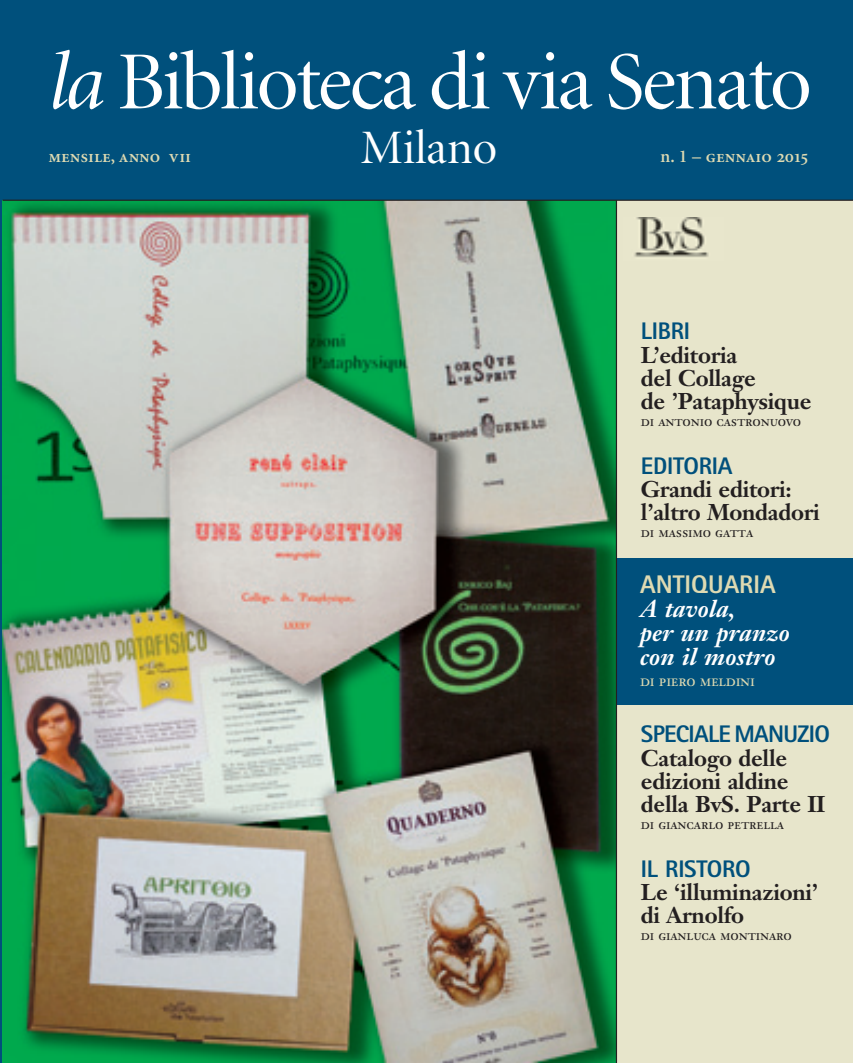
<style>
.page{position:relative;width:853px;height:1063px;background:#fff}
.page>*{position:absolute;margin:0;border:0;box-sizing:border-box;transform-origin:0 0}
.t1{font:82.5px "Minion Display";letter-spacing:-.03em;color:#fff}
.t2{font:48px "Minion Display";color:#fff}
.t3{font:800 25.5px "Rotis Sans Serif";color:#dedab2}
.t4{font:italic 700 24px/24px "Janson Text";letter-spacing:.005em;color:#fff}
.t5{font:800 24px "Rotis Sans Serif";letter-spacing:-.01em;color:#00507c}
.t6{font:800 24px "Rotis Sans Serif";letter-spacing:-.03em;color:#00507c}
.t7{font:700 22.5px/23.2px "Janson Text";letter-spacing:-.01em;color:#231f20}
.t8{font:18px "Minion Semibold SC";color:#dedab2}
.t9{font:16.5px "Janson Text Roman SC";letter-spacing:-.015em;color:#dedab2}
.t10{font:15px "Janson Text Roman SC";letter-spacing:-.01em;color:#231f20}
.s1{font-style:italic}
.s2{font-family:"Minion";font-weight:600}
</style>
<div class="page">
<div style="left:0;top:0;width:852px;height:1062px;background:#00507c"></div>
<div style="left:616px;top:200px;width:236px;height:862px;background:#e7e5cb"></div>
<img style="left:634px;top:217px;width:75px;height:40px">
<img style="left:3px;top:201px;width:612px;height:861px">
<div style="left:616px;top:557px;width:236px;height:147px;background:#00507c"></div>
<hr style="left:3px;top:199px;width:849px;height:2px;background:#231f20">
<hr style="left:615px;top:200px;width:2px;height:862px;background:#231f20">
<h1 class="t1" style="left:49px;top:50px;width:764px"><span class="s1">la</span> Biblioteca di via Senato</h1>
<p class="t8" style="left:48px;top:149px;width:144px">mensile, anno vii</p>
<h2 class="t2" style="left:361px;top:129px;width:138px">Milano</h2>
<p class="t8" style="left:660px;top:149px;width:149px"><span class="s2">n. 1</span> – gennaio 2015</p>
<p class="t5" style="left:640px;top:323px;width:51px">LIBRI</p>
<p class="t7" style="left:640px;top:345px;width:172px">L’editoria<br>del Collage<br>de ’Pataphysique</p>
<p class="t10" style="left:640px;top:414px;width:162px">di antonio castronuovo</p>
<p class="t5" style="left:640px;top:457px;width:93px">EDITORIA</p>
<p class="t7" style="left:640px;top:479px;width:180px">Grandi editori: l’altro Mondadori</p>
<p class="t10" style="left:640px;top:525px;width:114px">di massimo gatta</p>
<p class="t3" style="left:640px;top:575px;width:137px">ANTIQUARIA</p>
<p class="t4" style="left:640px;top:599px;width:151px">A tavola,<br>per un pranzo con il mostro</p>
<p class="t9" style="left:640px;top:673px;width:116px">di piero meldini</p>
<p class="t6" style="left:640px;top:725px;width:190px">SPECIALE MANUZIO</p>
<p class="t7" style="left:640px;top:748px;width:186px">Catalogo delle edizioni aldine della BvS. Parte II</p>
<p class="t10" style="left:640px;top:817px;width:145px">di giancarlo petrella</p>
<p class="t5" style="left:640px;top:860px;width:111px">IL RISTORO</p>
<p class="t7" style="left:640px;top:882px;width:179px">Le ‘illuminazioni’ di Arnolfo</p>
<p class="t10" style="left:640px;top:928px;width:152px">di gianluca montinaro</p>
</div>
